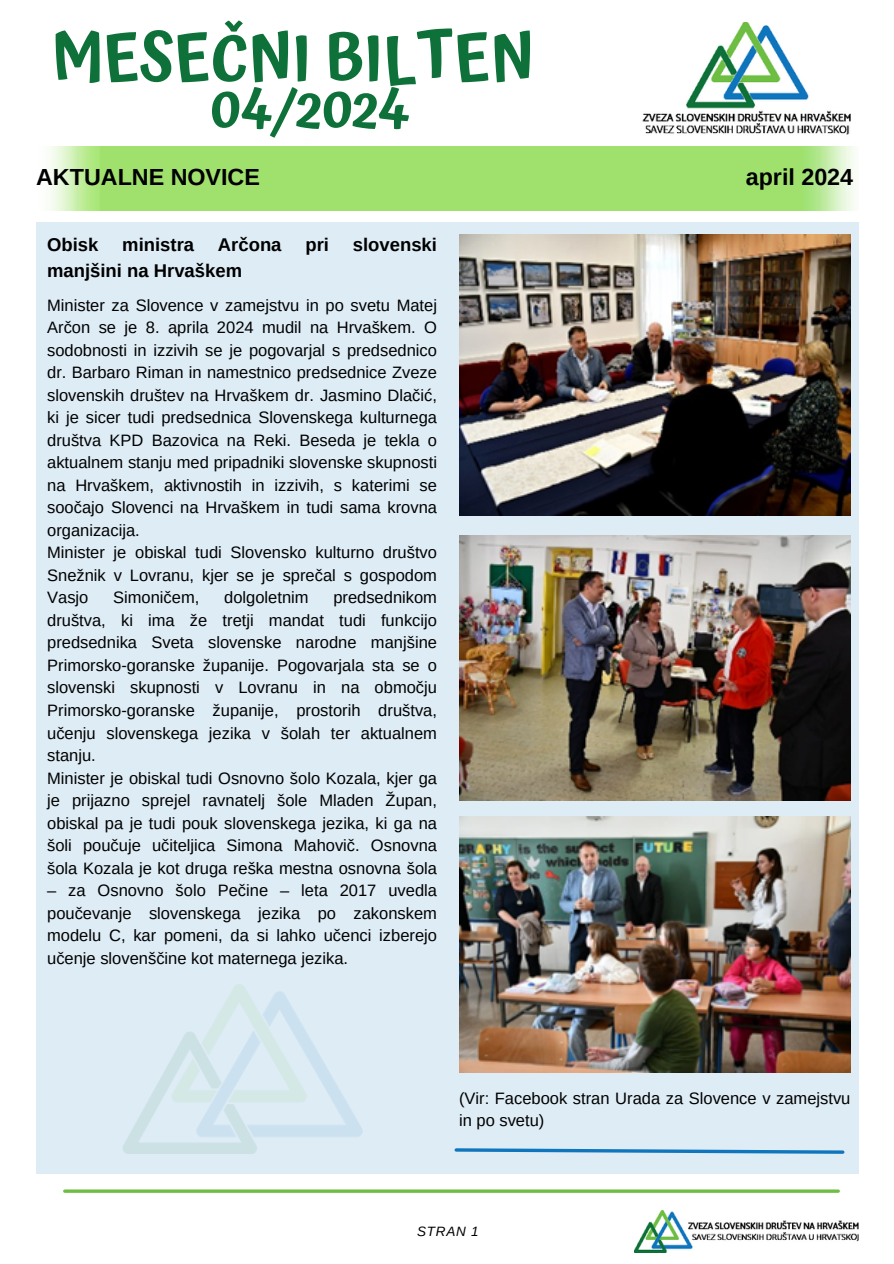
<style>
.page{position:relative;width:894px;height:1264px;background:#fff}
.page>*{position:absolute;margin:0;border:0;box-sizing:border-box;transform-origin:0 0}
.t1{font:600 64.5px "Atma";color:#0e7139}
.t2{font:600 52.5px "Atma";color:#0e7139}
.t3{font:700 23.25px "Arimo";color:#000}
.t4{font:700 18.45px "Arimo";color:#000}
.t5{font:16.5px/22.5px "Arimo";color:#000}
.t6{font:italic 13.5px "Arimo";letter-spacing:.055em;color:#000}
</style>
<div class="page">
<img style="left:642px;top:23px;width:209px;height:112px">
<hr style="left:65px;top:1189px;width:773px;height:3px;background:#6ebe44">
<img style="left:634px;top:1210px;width:224px;height:42px">
<div style="left:36px;top:222px;width:822px;height:951px;background:#deecf5"></div>
<img style="left:459px;top:234px;width:391px;height:282px">
<img style="left:459px;top:535px;width:391px;height:265px">
<img style="left:459px;top:816px;width:391px;height:256px">
<svg style="left:454px;top:1148px;width:391px;height:6px"></svg>
<p class="t1" style="left:51px;top:20px;width:484px">MESEČNI BILTEN</p>
<p class="t2" style="left:210px;top:78px;width:200px">04/2024</p>
<p class="t3" style="left:36px;top:164px;width:225px">AKTUALNE NOVICE</p>
<p class="t3" style="left:745px;top:164px;width:109px">april 2024</p>
<p class="t4" style="left:47px;top:235px;width:53px">Obisk</p>
<p class="t4" style="left:122px;top:235px;width:73px">ministra</p>
<p class="t4" style="left:218px;top:235px;width:65px">Arčona</p>
<p class="t4" style="left:305px;top:235px;width:25px">pri</p>
<p class="t4" style="left:353px;top:235px;width:86px">slovenski</p>
<p class="t4" style="left:47px;top:260px;width:196px">manjšini na Hrvaškem</p>
<h4 class="t5" style="left:47px;top:294px;width:391px">Minister za Slovence v zamejstvu in po svetu Matej Arčon se je 8. aprila 2024 mudil na Hrvaškem. O sodobnosti in izzivih se je pogovarjal s predsednico dr. Barbaro Riman in namestnico predsednice Zveze slovenskih društev na Hrvaškem dr. Jasmino Dlačić, ki je sicer tudi predsednica Slovenskega kulturnega društva KPD Bazovica na Reki. Beseda je tekla o aktualnem stanju med pripadniki slovenske skupnosti na Hrvaškem, aktivnostih in izzivih, s katerimi se soočajo Slovenci na Hrvaškem in tudi sama krovna organizacija.<br>Minister je obiskal tudi Slovensko kulturno društvo Snežnik v Lovranu, kjer se je sprečal s gospodom Vasjo</h4>
<h4 class="t5" style="left:113px;top:586px;width:88px">Simoničem,</h4>
<h4 class="t5" style="left:224px;top:586px;width:86px">dolgoletnim</h4>
<h4 class="t5" style="left:47px;top:586px;width:391px;text-indent:286px">predsednikom društva, ki ima že tretji mandat tudi funkcijo predsednika Sveta slovenske narodne manjšine Primorsko-goranske županije. Pogovarjala sta se o slovenski skupnosti v Lovranu in na območju Primorsko-goranske županije, prostorih društva, učenju slovenskega jezika v šolah ter aktualnem stanju.<br>Minister je obiskal tudi Osnovno šolo Kozala, kjer ga je prijazno sprejel ravnatelj šole Mladen Župan, obiskal pa je tudi pouk slovenskega jezika, ki ga na šoli poučuje učiteljica Simona Mahovič. Osnovna šola Kozala je kot druga reška mestna osnovna šola</h4>
<h4 class="t5" style="left:47px;top:879px;width:391px;text-align:justify">– za Osnovno šolo Pečine – leta 2017 uvedla poučevanje slovenskega jezika po zakonskem modelu C, kar pomeni, da si lahko učenci izberejo učenje slovenščine kot maternega jezika.</h4>
<p class="t5" style="left:459px;top:1086px;width:393px">(Vir: Facebook stran Urada za Slovence v zamejstvu in po svetu)</p>
<p class="t6" style="left:417px;top:1223px;width:63px">STRAN 1</p>
</div>
